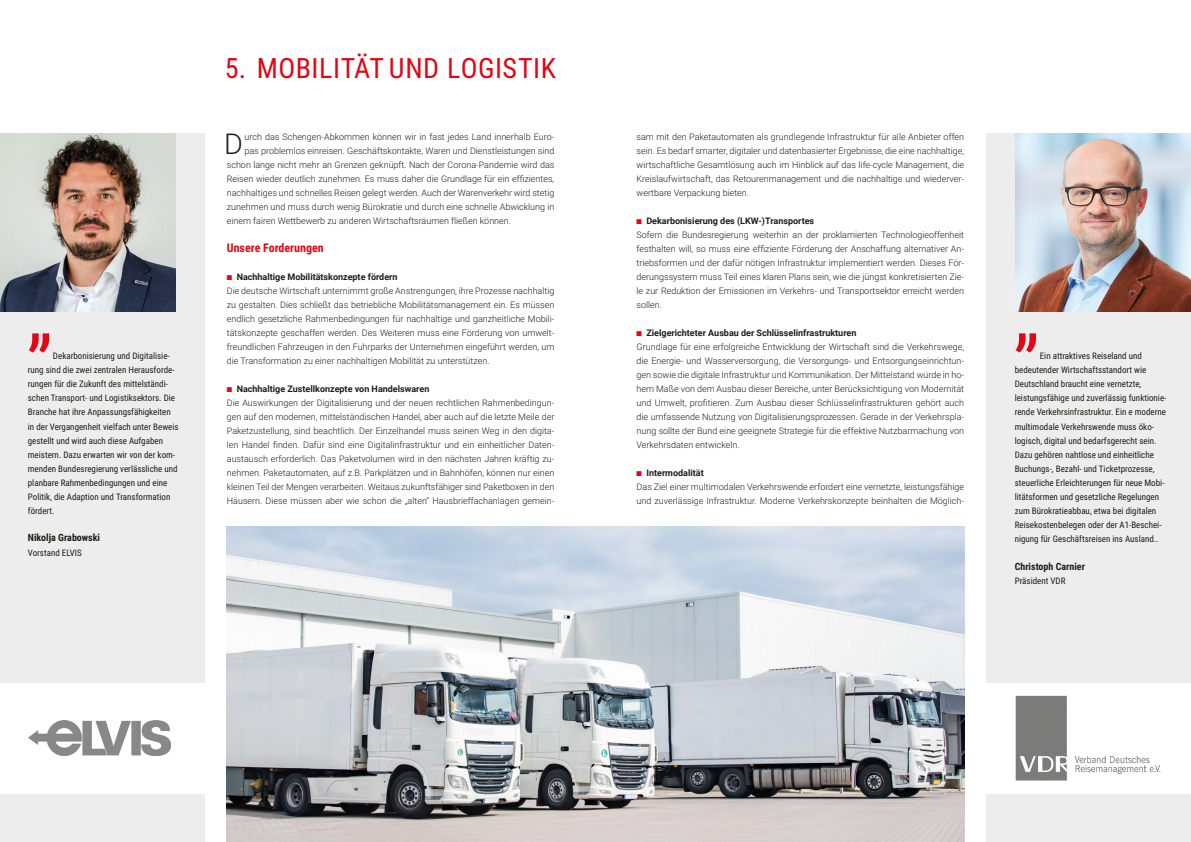
<style>
.page{position:relative;width:1191px;height:842px;background:#fff}
.page>*{position:absolute;margin:0;border:0;box-sizing:border-box;transform-origin:0 0}
.t1{font:72px "Roboto";color:#e30614}
.t2{font:300 28.7px "Roboto";color:#1d1d1b}
.t3{font:28px "Roboto Condensed";letter-spacing:.02em;color:#e30614}
.t4{font:700 12px "Roboto Condensed";color:#e30614}
.t5{font:700 10px "Roboto Condensed";color:#1d1d1b}
.t6{font:300 9px/14px "Roboto";color:#1d1d1b;text-align:justify}
.t7{font:9px/14px "Roboto Condensed";color:#1d1d1b}
.t8{font:700 9px "Roboto";color:#1d1d1b}
.s1{color:#e30614}
</style>
<div class="page">
<div style="left:0;top:133px;width:204px;height:709px;background:#ededed"></div>
<img style="left:0;top:133px;width:176px;height:179px">
<div style="left:0;top:683px;width:204px;height:111px;background:#fff"></div>
<img style="left:227px;top:527px;width:737px;height:315px">
<div style="left:986px;top:133px;width:205px;height:709px;background:#ededed"></div>
<img style="left:1015px;top:133px;width:176px;height:179px">
<div style="left:981px;top:683px;width:210px;height:111px;background:#fff"></div>
<img style="left:28px;top:721px;width:143px;height:35px">
<img style="left:1015px;top:695px;width:146px;height:86px">
<p class="t1" style="left:28px;top:266px;width:26px">„</p>
<p class="t7" style="left:28px;top:349px;width:152px;text-indent:25px">Dekarbonisierung und Digitalisie&shy;rung sind die zwei zentralen Herausforde&shy;rungen für die Zukunft des mittelständi&shy;schen Transport- und Logistiksektors. Die Branche hat ihre Anpassungsfähigkeiten in der Vergangenheit vielfach unter Beweis gestellt und wird auch diese Aufgaben meistern. Dazu erwarten wir von der kom&shy;menden Bundesregierung verlässliche und planbare Rahmenbedingungen und eine Politik, die Adaption und Transformation fördert.</p>
<p class="t5" style="left:28px;top:531px;width:74px">Nikolja Grabowski</p>
<p class="t7" style="left:28px;top:545px;width:55px">Vorstand ELVIS</p>
<p class="t3" style="left:225px;top:49px;width:333px">5. MOBILITÄT UND LOGISTIK</p>
<p class="t2" style="left:224px;top:123px;width:20px">D</p>
<p class="t6" style="left:244px;top:129px;width:311px">urch das Schengen-Abkommen können wir in fast jedes Land innerhalb Euro-</p>
<p class="t6" style="left:244px;top:143px;width:311px">pas problemlos einreisen. Geschäftskontakte, Waren und Dienstleistungen sind</p>
<p class="t6" style="left:227px;top:157px;width:329px">schon lange nicht mehr an Grenzen geknüpft. Nach der Corona-Pandemie wird das</p>
<p class="t6" style="left:227px;top:171px;width:329px">Reisen wieder deutlich zunehmen. Es muss daher die Grundlage für ein effizientes,</p>
<p class="t6" style="left:227px;top:185px;width:329px">nachhaltiges und schnelles Reisen gelegt werden. Auch der Warenverkehr wird stetig</p>
<p class="t6" style="left:227px;top:199px;width:329px">zunehmen und muss durch wenig Bürokratie und durch eine schnelle Abwicklung in</p>
<p class="t6" style="left:227px;top:213px;width:286px">einem fairen Wettbewerb zu anderen Wirtschaftsräumen fließen können.</p>
<p class="t4" style="left:227px;top:239px;width:98px">Unsere Forderungen</p>
<p class="t8" style="left:227px;top:270px;width:172px"><span class="s1">■</span> Nachhaltige Mobilitätskonzepte fördern</p>
<p class="t6" style="left:227px;top:283px;width:329px">Die deutsche Wirtschaft unternimmt große Anstrengungen, ihre Prozesse nachhaltig zu gestalten. Dies schließt das betriebliche Mobilitätsmanagement ein. Es müssen endlich gesetzliche Rahmenbedingungen für nachhaltige und ganzheitliche Mobili&shy;tätskonzepte geschaffen werden. Des Weiteren muss eine Förderung von umwelt&shy;freundlichen Fahrzeugen in den Fuhrparks der Unternehmen eingeführt werden, um die Transformation zu einer nachhaltigen Mobilität zu unterstützen.</p>
<p class="t8" style="left:227px;top:382px;width:204px"><span class="s1">■</span> Nachhaltige Zustellkonzepte von Handelswaren</p>
<p class="t6" style="left:227px;top:395px;width:329px">Die Auswirkungen der Digitalisierung und der neuen rechtlichen Rahmenbedingun&shy;gen auf den modernen, mittelständischen Handel, aber auch auf die letzte Meile der Paketzustellung, sind beachtlich. Der Einzelhandel muss seinen Weg in den digita&shy;len Handel finden. Dafür sind eine Digitalinfrastruktur und ein einheitlicher Daten&shy;austausch erforderlich. Das Paketvolumen wird in den nächsten Jahren kräftig zu&shy;nehmen. Paketautomaten, auf z.B. Parkplätzen und in Bahnhöfen, können nur einen kleinen Teil der Mengen verarbeiten. Weitaus zukunftsfähiger sind Paketboxen in den Häusern. Diese müssen aber wie schon die „alten” Hausbrieffachanlagen gemein-</p>
<p class="t6" style="left:636px;top:129px;width:329px">sam mit den Paketautomaten als grundlegende Infrastruktur für alle Anbieter offen sein. Es bedarf smarter, digitaler und datenbasierter Ergebnisse, die eine nachhaltige, wirtschaftliche Gesamtlösung auch im Hinblick auf das life-cycle Management, die Kreislaufwirtschaft, das Retourenmanagement und die nachhaltige und wiederver&shy;wertbare Verpackung bieten.</p>
<p class="t8" style="left:636px;top:214px;width:179px"><span class="s1">■</span> Dekarbonisierung des (LKW-)Transportes</p>
<p class="t6" style="left:636px;top:227px;width:329px">Sofern die Bundesregierung weiterhin an der proklamierten Technologieoffenheit festhalten will, so muss eine effiziente Förderung der Anschaffung alternativer An&shy;triebsformen und der dafür nötigen Infrastruktur implementiert werden. Dieses För&shy;derungssystem muss Teil eines klaren Plans sein, wie die jüngst konkretisierten Zie&shy;le zur Reduktion der Emissionen im Verkehrs- und Transportsektor erreicht werden sollen.</p>
<p class="t8" style="left:636px;top:326px;width:221px"><span class="s1">■</span> Zielgerichteter Ausbau der Schlüsselinfrastrukturen</p>
<p class="t6" style="left:636px;top:339px;width:329px">Grundlage für eine erfolgreiche Entwicklung der Wirtschaft sind die Verkehrswege, die Energie- und Wasserversorgung, die Versorgungs- und Entsorgungseinrichtun&shy;gen sowie die digitale Infrastruktur und Kommunikation. Der Mittelstand würde in ho&shy;hem Maße von dem Ausbau dieser Bereiche, unter Berücksichtigung von Modernität und Umwelt, profitieren. Zum Ausbau dieser Schlüsselinfrastrukturen gehört auch die umfassende Nutzung von Digitalisierungsprozessen. Gerade in der Verkehrspla&shy;nung sollte der Bund eine geeignete Strategie für die effektive Nutzbarmachung von Verkehrsdaten entwickeln.</p>
<p class="t8" style="left:636px;top:466px;width:69px"><span class="s1">■</span> Intermodalität</p>
<p class="t6" style="left:636px;top:479px;width:329px">Das Ziel einer multimodalen Verkehrswende erfordert eine vernetzte, leistungsfähige und zuverlässige Infrastruktur. Moderne Verkehrskonzepte beinhalten die Möglich-</p>
<p class="t1" style="left:1014px;top:266px;width:26px">„</p>
<p class="t7" style="left:1014px;top:349px;width:153px;text-indent:25px">Ein attraktives Reiseland und bedeutender Wirtschaftsstandort wie Deutschland braucht eine vernetzte, leistungsfähige und zuverlässig funktionie&shy;rende Verkehrsinfrastruktur. Ein e moderne multimodale Verkehrswende muss öko&shy;logisch, digital und bedarfsgerecht sein.<br>Dazu gehören nahtlose und einheitliche Buchungs-, Bezahl- und Ticketprozesse, steuerliche Erleichterungen für neue Mobi&shy;litätsformen und gesetzliche Regelungen zum Bürokratieabbau, etwa bei digitalen Reisekostenbelegen oder der A1-Beschei&shy;nigung für Geschäftsreisen ins Ausland..</p>
<p class="t5" style="left:1014px;top:559px;width:72px">Christoph Carnier</p>
<p class="t7" style="left:1014px;top:573px;width:52px">Präsident VDR</p>
</div>
